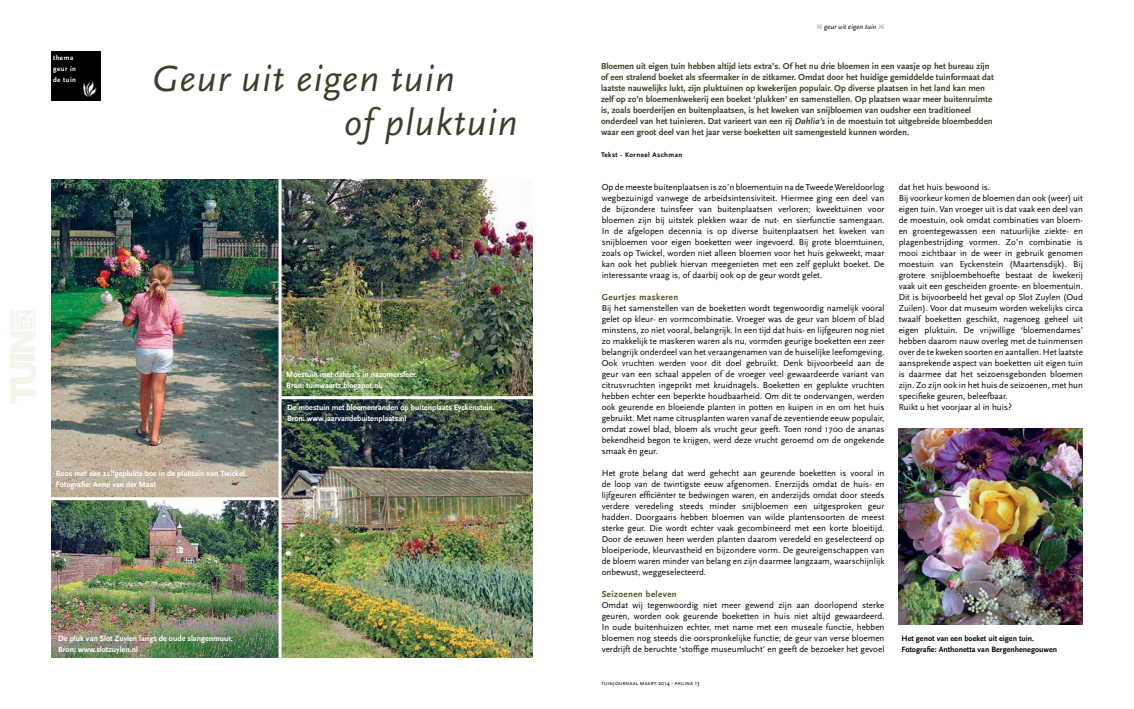
<style>
.page{position:relative;width:1134px;height:709px;background:#fff}
.page>*{position:absolute;margin:0;border:0;box-sizing:border-box;transform-origin:0 0}
.t1{font:italic 38px/44px "Scala Sans";letter-spacing:.03em;color:#3f3e29}
.t2{font:22.4px "Woodtype Ornaments Std";color:#fff}
.t3{font:9px/11px "Scala Sans";color:#000;text-align:justify}
.t4{font:700 9px/11px "Scala Sans";color:#3f3e29}
.t5{font:700 9px "Scala Sans";letter-spacing:.045em;color:#524f26}
.t6{font:700 8px/11px "Scala Sans";color:#fff}
.t7{font:700 8px/11px "Scala Sans";color:#000}
.t8{font:700 7px "Scala Sans";letter-spacing:.065em;color:#000}
.t9{font:italic 7px "Scala Sans";letter-spacing:.02em;color:#000}
.t10{font:700 7px/11px "Scala Sans";letter-spacing:.065em;color:#fff}
.t11{font:6px "Scala Sans Caps";color:#000}
.s1{font-family:"Type Embellishments One Let Plain";font-style:normal}
.s2{font-style:italic}
.s3{font-family:"Scala Sans"}
</style>
<div class="page">
<div style="left:11px;top:354px;width:24px;height:6px;background:#f5f4ed"></div>
<svg style="left:11px;top:310px;width:25px;height:42px"></svg>
<svg style="left:10px;top:362px;width:26px;height:41px"></svg>
<img style="left:51px;top:179px;width:228px;height:318px">
<img style="left:282px;top:179px;width:251px;height:217px">
<img style="left:282px;top:399px;width:251px;height:259px">
<img style="left:899px;top:428px;width:184px;height:196px">
<img style="left:51px;top:500px;width:228px;height:158px">
<div style="left:51px;top:51px;width:50px;height:50px;background:#000"></div>
<p class="t10" style="left:53px;top:53px;width:25px">thema geur in de tuin</p>
<h2 class="t2" style="left:84px;top:80px;width:14px">•</h2>
<h1 class="t1" style="left:344px;top:57px;width:175px;text-indent:-192px">Geur uit eigen tuin<br>of pluktuin</h1>
<p class="t9" style="left:817px;top:23px;width:69px"><span class="s1">-</span> geur uit eigen tuin <span class="s1">-</span></p>
<p class="t4" style="left:601px;top:61px;width:394px">Bloemen uit eigen tuin hebben altijd iets extra’s. Of het nu drie bloemen in een vaasje op het bureau zijn of een stralend boeket als sfeermaker in de zitkamer. Omdat door het huidige gemiddelde tuinformaat dat laatste nauwelijks lukt, zijn pluktuinen op kwekerijen populair. Op diverse plaatsen in het land kan men zelf op zo’n bloemenkwekerij een boeket ‘plukken’ en samenstellen. Op plaatsen waar meer buitenruimte is, zoals boerderijen en buitenplaatsen, is het kweken van snijbloemen van oudsher een traditioneel onderdeel van het tuinieren. Dat varieert van een rij <span class="s2">Dahlia’s</span> in de moestuin tot uitgebreide bloembedden waar een groot deel van het jaar verse boeketten uit samengesteld kunnen worden.</p>
<p class="t8" style="left:601px;top:151px;width:83px">Tekst - Korneel Aschman</p>
<p class="t3" style="left:602px;top:182px;width:284px">Op de meeste buitenplaatsen is zo’n bloementuin na de Tweede Wereldoorlog wegbezuinigd vanwege de arbeidsintensiviteit. Hiermee ging een deel van de bijzondere tuinsfeer van buitenplaatsen verloren; kweektuinen voor bloemen zijn bij uitstek plekken waar de nut- en sierfunctie samengaan.<br>In de afgelopen decennia is op diverse buitenplaatsen het kweken van snijbloemen voor eigen boeketten weer ingevoerd. Bij grote bloemtuinen, zoals op Twickel, worden niet alleen bloemen voor het huis gekweekt, maar kan ook het publiek hiervan meegenieten met een zelf geplukt boeket. De interessante vraag is, of daarbij ook op de geur wordt gelet.</p>
<p class="t5" style="left:602px;top:292px;width:78px">Geurtjes maskeren</p>
<p class="t3" style="left:602px;top:303px;width:284px">Bij het samenstellen van de boeketten wordt tegenwoordig namelijk vooral gelet op kleur- en vormcombinatie. Vroeger was de geur van bloem of blad minstens, zo niet vooral, belangrijk. In een tijd dat huis- en lijfgeuren nog niet zo makkelijk te maskeren waren als nu, vormden geurige boeketten een zeer belangrijk onderdeel van het veraangenamen van de huiselijke leefomgeving.<br>Ook vruchten werden voor dit doel gebruikt. Denk bijvoorbeeld aan de geur van een schaal appelen of de vroeger veel gewaardeerde variant van citrusvruchten ingeprikt met kruidnagels. Boeketten en geplukte vruchten hebben echter een beperkte houdbaarheid. Om dit te ondervangen, werden ook geurende en bloeiende planten in potten en kuipen in en om het huis gebruikt. Met name citrusplanten waren vanaf de zeventiende eeuw populair, omdat zowel blad, bloem als vrucht geur geeft. Toen rond 1700 de ananas bekendheid begon te krijgen, werd deze vrucht geroemd om de ongekende smaak èn geur.</p>
<p class="t3" style="left:602px;top:468px;width:284px">Het grote belang dat werd gehecht aan geurende boeketten is vooral in de loop van de twintigste eeuw afgenomen. Enerzijds omdat de huis- en lijfgeuren efficiënter te bedwingen waren, en anderzijds omdat door steeds verdere veredeling steeds minder snijbloemen een uitgesproken geur hadden. Doorgaans hebben bloemen van wilde plantensoorten de meest sterke geur. Die wordt echter vaak gecombineerd met een korte bloeitijd.<br>Door de eeuwen heen werden planten daarom veredeld en geselecteerd op bloeiperiode, kleurvastheid en bijzondere vorm. De geureigenschappen van de bloem waren minder van belang en zijn daarmee langzaam, waarschijnlijk onbewust, weggeselecteerd.</p>
<p class="t5" style="left:602px;top:589px;width:77px">Seizoenen beleven</p>
<p class="t3" style="left:602px;top:600px;width:284px">Omdat wij tegenwoordig niet meer gewend zijn aan doorlopend sterke geuren, worden ook geurende boeketten in huis niet altijd gewaardeerd.<br>In oude buitenhuizen echter, met name met een museale functie, hebben bloemen nog steeds die oorspronkelijke functie; de geur van verse bloemen verdrijft de beruchte ‘stoffige museumlucht’ en geeft de bezoeker het gevoel</p>
<p class="t3" style="left:899px;top:182px;width:186px;text-align:left">dat het huis bewoond is.<br>Bij voorkeur komen de bloemen dan ook (weer) uit eigen tuin. Van vroeger uit is dat vaak een deel van de moestuin, ook omdat combinaties van bloem&shy;en groentegewassen een natuurlijke ziekte- en plagenbestrijding vormen. Zo’n combinatie is mooi zichtbaar in de weer in gebruik genomen moestuin van Eyckenstein (Maartensdijk). Bij grotere snijbloembehoefte bestaat de kwekerij vaak uit een gescheiden groente- en bloementuin.<br>Dit is bijvoorbeeld het geval op Slot Zuylen (Oud Zuilen). Voor dat museum worden wekelijks circa twaalf boeketten geschikt, nagenoeg geheel uit eigen pluktuin. De vrijwillige ‘bloemendames’ hebben daarom nauw overleg met de tuinmensen over de te kweken soorten en aantallen. Het laatste aansprekende aspect van boeketten uit eigen tuin is daarmee dat het seizoensgebonden bloemen zijn. Zo zijn ook in het huis de seizoenen, met hun specifieke geuren, beleefbaar.<br>Ruikt u het voorjaar al in huis?</p>
<p class="t6" style="left:286px;top:369px;width:132px">Moestuin met dahlia’s in nazomersfeer.<br>Bron: tuinwaarts.blogspot.nl,</p>
<p class="t6" style="left:287px;top:402px;width:209px">De moestuin met bloemenranden op buitenplaats Eyckenstein.<br>Bron: www.jaarvandebuitenplaats.nl</p>
<p class="t6" style="left:56px;top:468px;width:192px">Roos met een zelfgeplukte bos in de pluktuin van Twickel.<br>Fotografie: Anne van der Maat</p>
<p class="t6" style="left:58px;top:633px;width:176px">De pluk van Slot Zuylen langs de oude slangenmuur.<br>Bron: www.slotzuylen.nl</p>
<p class="t7" style="left:901px;top:633px;width:157px">Het genot van een boeket uit eigen tuin.<br>Fotografie: Anthonetta van Bergenhenegouwen</p>
<p class="t11" style="left:601px;top:680px;width:100px">tuinjournaal maart <span class="s3">2014</span> - pagina <span class="s3">13</span></p>
</div>
